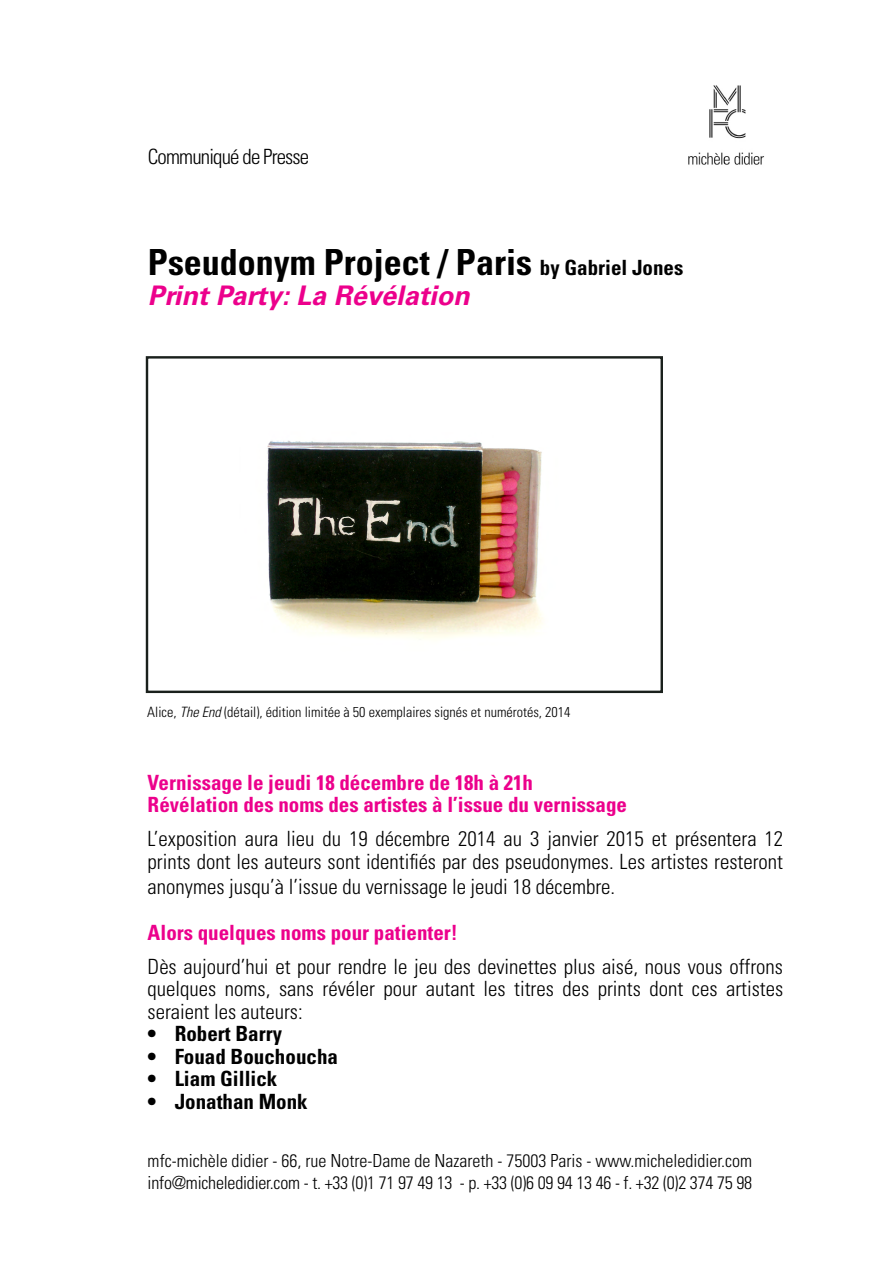
<style>
.page{position:relative;width:893px;height:1263px;background:#fff}
.page>*{position:absolute;margin:0;border:0;box-sizing:border-box;transform-origin:0 0}
.t1{font:700 condensed 36px "Univers LT Std";color:#000}
.t2{font:italic 700 27px "Univers LT Std";color:#ec008c}
.t3{font:300 condensed 21px/22.5px "Univers LT Std";color:#000}
.t4{font:700 condensed 21px/22.5px "Univers LT Std";color:#ec008c}
.t5{font:700 condensed 21px "Univers LT Std";color:#000}
.t6{font:300 condensed 21px "Univers LT Std";letter-spacing:-.04em;color:#000}
.t7{font:300 condensed 18px/21.6px "Univers LT Std";color:#000}
.t8{font:300 condensed 14.25px "Univers LT Std";color:#000}
.s1{font-size:21px}
.s2{font-style:italic}
</style>
<div class="page">
<img style="left:688px;top:85px;width:77px;height:80px">
<img style="left:267px;top:440px;width:276px;height:200px">
<div style="left:146px;top:356px;width:517px;height:337px;border:2px solid #1a201c"></div>
<p class="t6" style="left:148px;top:144px;width:163px">Communiqué de Presse</p>
<h1 class="t1" style="left:148px;top:240px;width:537px">Pseudonym Project / Paris <span class="s1">by Gabriel Jones</span></h1>
<p class="t2" style="left:148px;top:280px;width:323px">Print Party: La Révélation</p>
<p class="t8" style="left:147px;top:704px;width:425px">Alice, <span class="s2">The End</span> (détail), édition limitée à 50 exemplaires signés et numérotés, 2014</p>
<p class="t4" style="left:148px;top:771px;width:481px">Vernissage le jeudi 18 décembre de 18h à 21h<br>Révélation des noms des artistes à l’issue du vernissage</p>
<p class="t3" style="left:148px;top:827px;width:637px">L’exposition aura lieu du 19 décembre 2014 au 3 janvier 2015 et présentera 12 prints dont les auteurs sont identifiés par des pseudonymes. Les artistes resteront</p>
<p class="t3" style="left:148px;top:875px;width:469px">anonymes jusqu’à l’issue du vernissage le jeudi 18 décembre.</p>
<p class="t4" style="left:148px;top:921px;width:312px">Alors quelques noms pour patienter!</p>
<p class="t3" style="left:148px;top:955px;width:637px;text-align:justify">Dès aujourd’hui et pour rendre le jeu des devinettes plus aisé, nous vous offrons quelques noms, sans révéler pour autant les titres des prints dont ces artistes seraient les auteurs:</p>
<p class="t5" style="left:148px;top:1021px;width:136px">• Robert Barry</p>
<p class="t5" style="left:148px;top:1043px;width:192px">• Fouad Bouchoucha</p>
<p class="t5" style="left:148px;top:1066px;width:131px">• Liam Gillick</p>
<p class="t5" style="left:148px;top:1089px;width:161px">• Jonathan Monk</p>
<p class="t7" style="left:148px;top:1150px;width:606px">mfc-michèle didier - 66, rue Notre-Dame de Nazareth - 75003 Paris - www.micheledidier.com info@micheledidier.com - t. +33 (0)1 71 97 49 13 - p. +33 (0)6 09 94 13 46 - f. +32 (0)2 374 75 98</p>
</div>
